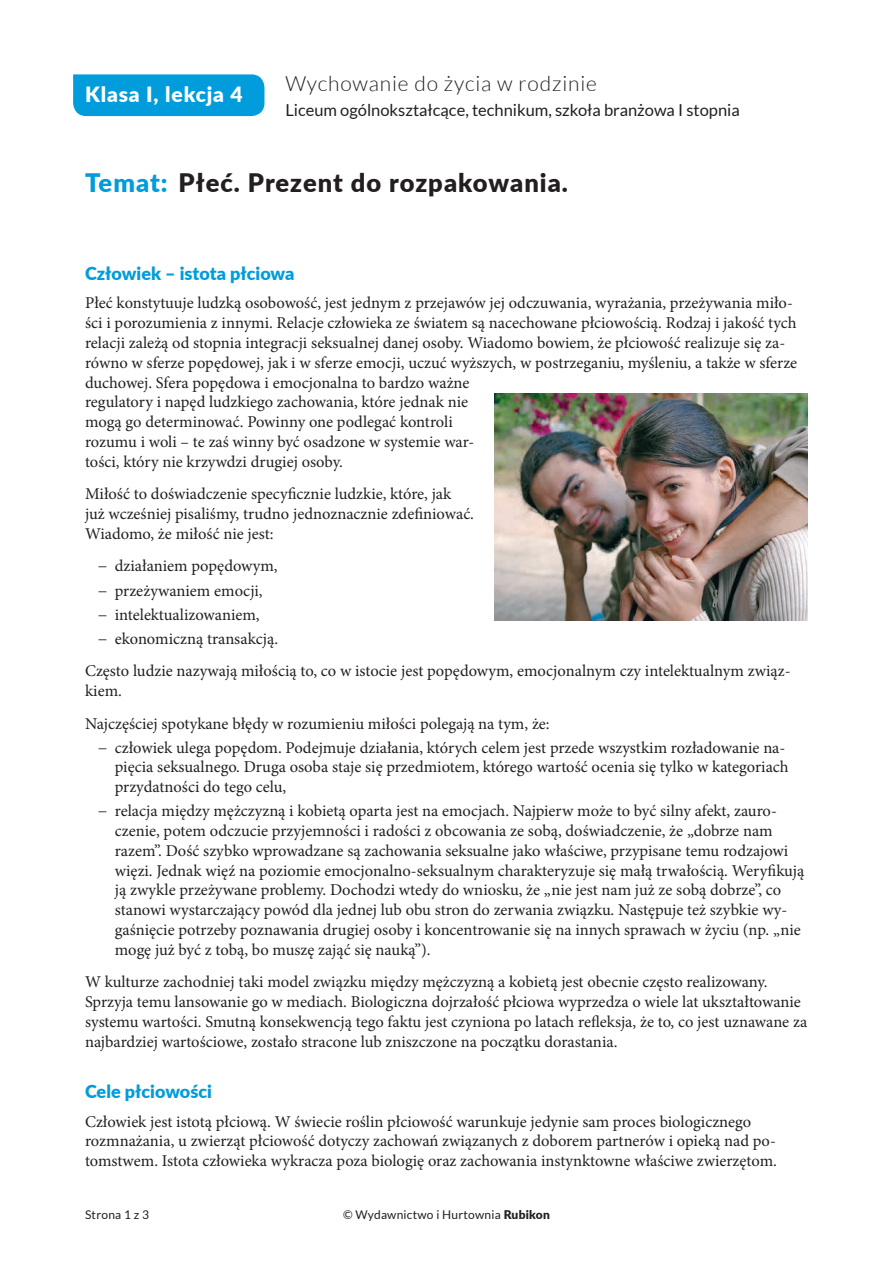
<style>
.page{position:relative;width:893px;height:1263px;background:#fff}
.page>*{position:absolute;margin:0;border:0;box-sizing:border-box;transform-origin:0 0}
.t1{font:900 25.5px "Lato";letter-spacing:.04em;color:#231f20}
.t2{font:300 21px "Lato";letter-spacing:.04em;color:#231f20}
.t3{font:900 21px "Lato";letter-spacing:.04em;color:#fff}
.t4{font:900 18px "Lato";color:#009cdb}
.t5{font:16.5px/19.8px "Minion Pro";color:#231f20}
.t6{font:16.5px "Lato";color:#231f20}
.t7{font:12px "Lato";letter-spacing:.02em;color:#231f20}
.s1{color:#009cdb}
.s2{font-weight:900}
</style>
<div class="page">
<div style="left:73px;top:74px;width:191px;height:42px;background:#009cdb"></div>
<img style="left:494px;top:394px;width:314px;height:227px">
<p class="t3" style="left:85px;top:78px;width:159px">Klasa I, lekcja 4</p>
<p class="t2" style="left:285px;top:73px;width:313px">Wychowanie do życia w rodzinie</p>
<p class="t6" style="left:285px;top:101px;width:456px">Liceum ogólnokształcące, technikum, szkoła branżowa I stopnia</p>
<h1 class="t1" style="left:85px;top:164px;width:484px"><span class="s1">Temat:</span> Płeć. Prezent do rozpakowania.</h1>
<p class="t4" style="left:85px;top:260px;width:211px">Człowiek – istota płciowa</p>
<p class="t5" style="left:85px;top:293px;width:714px">Płeć konstytuuje ludzką osobowość, jest jednym z przejawów jej odczuwania, wyrażania, przeżywania miło&shy;ści i porozumienia z innymi. Relacje człowieka ze światem są nacechowane płciowością. Rodzaj i jakość tych relacji zależą od stopnia integracji seksualnej danej osoby. Wiadomo bowiem, że płciowość realizuje się za&shy;równo w sferze popędowej, jak i w sferze emocji, uczuć wyższych, w postrzeganiu, myśleniu, a także w sferze duchowej. Sfera popędowa i emocjonalna to bardzo ważne<br>regulatory i napęd ludzkiego zachowania, które jednak nie<br>mogą go determinować. Powinny one podlegać kontroli<br>rozumu i woli – te zaś winny być osadzone w systemie war-<br>tości, który nie krzywdzi drugiej osoby.</p>
<p class="t5" style="left:85px;top:484px;width:390px">Miłość to doświadczenie specyficznie ludzkie, które, jak już wcześniej pisaliśmy, trudno jednoznacznie zdefiniować.<br>Wiadomo, że miłość nie jest:</p>
<p class="t5" style="left:98px;top:554px;width:182px;line-height:24px">− działaniem popędowym, − przeżywaniem emocji,<br>− intelektualizowaniem,<br>− ekonomiczną transakcją.</p>
<p class="t5" style="left:85px;top:661px;width:707px">Często ludzie nazywają miłością to, co w istocie jest popędowym, emocjonalnym czy intelektualnym związ&shy;kiem.</p>
<p class="t5" style="left:98px;top:711px;width:689px;line-height:24px;text-indent:-13px">Najczęściej spotykane błędy w rozumieniu miłości polegają na tym, że:<br>− człowiek ulega popędom. Podejmuje działania, których celem jest przede wszystkim rozładowanie na-</p>
<p class="t5" style="left:115px;top:757px;width:675px">pięcia seksualnego. Druga osoba staje się przedmiotem, którego wartość ocenia się tylko w kategoriach przydatności do tego celu,</p>
<p class="t5" style="left:115px;top:801px;width:691px;text-indent:-17px">− relacja między mężczyzną i kobietą oparta jest na emocjach. Najpierw może to być silny afekt, zauro&shy;czenie, potem odczucie przyjemności i radości z obcowania ze sobą, doświadczenie, że „dobrze nam razem”. Dość szybko wprowadzane są zachowania seksualne jako właściwe, przypisane temu rodzajowi więzi. Jednak więź na poziomie emocjonalno-seksualnym charakteryzuje się małą trwałością. Weryfikują ją zwykle przeżywane problemy. Dochodzi wtedy do wniosku, że „nie jest nam już ze sobą dobrze”, co stanowi wystarczający powód dla jednej lub obu stron do zerwania związku. Następuje też szybkie wy&shy;gaśnięcie potrzeby poznawania drugiej osoby i koncentrowanie się na innych sprawach w życiu (np. „nie mogę już być z tobą, bo muszę zająć się nauką”).</p>
<p class="t5" style="left:85px;top:972px;width:724px">W kulturze zachodniej taki model związku między mężczyzną a kobietą jest obecnie często realizowany.<br>Sprzyja temu lansowanie go w mediach. Biologiczna dojrzałość płciowa wyprzedza o wiele lat ukształtowanie systemu wartości. Smutną konsekwencją tego faktu jest czyniona po latach refleksja, że to, co jest uznawane za najbardziej wartościowe, zostało stracone lub zniszczone na początku dorastania.</p>
<p class="t4" style="left:85px;top:1078px;width:128px">Cele płciowości</p>
<p class="t5" style="left:85px;top:1111px;width:693px">Człowiek jest istotą płciową. W świecie roślin płciowość warunkuje jedynie sam proces biologicznego rozmnażania, u zwierząt płciowość dotyczy zachowań związanych z doborem partnerów i opieką nad po&shy;tomstwem. Istota człowieka wykracza poza biologię oraz zachowania instynktowne właściwe zwierzętom.</p>
<p class="t7" style="left:85px;top:1207px;width:66px">Strona 1 z 3</p>
<p class="t7" style="left:343px;top:1207px;width:208px">© Wydawnictwo i Hurtownia <span class="s2">Rubikon</span></p>
</div>
